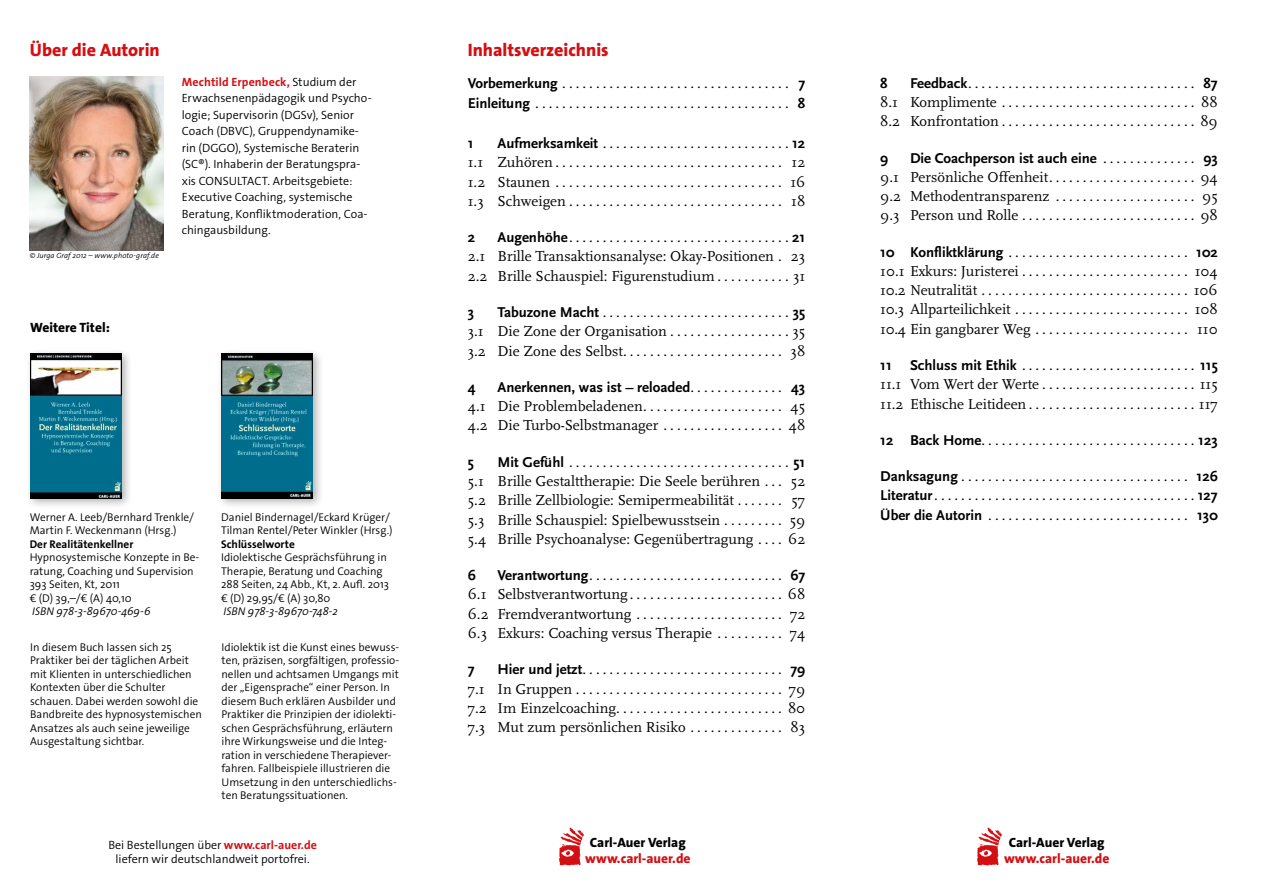
<style>
.page{position:relative;width:1263px;height:893px;background:#fff}
.page>*{position:absolute;margin:0;border:0;box-sizing:border-box;transform-origin:0 0}
.t1{font:800 18px "The Sans Os F";color:#d40f14}
.t2{font:15px/19.4px "Scala";color:#000;text-align:justify}
.t3{font:700 14.85px "Scala Sans";color:#000}
.t4{font:800 13.5px "The Sans Os F";color:#000}
.t5{font:800 13.5px "The Sans Os F";color:#d40f14}
.t6{font:300 12px/16.5px "The Sans Os F";color:#000}
.t7{font:300 11.25px/13.5px "The Sans Os F";color:#000}
.t8{font:italic 300 11.25px "The Sans Os F";color:#000}
.t9{font:700 11.25px "The Sans Os F";color:#000}
.t10{font:italic 300 7.5px "The Sans Os F";letter-spacing:.01em;color:#000}
.s1{font-weight:700;color:#d40f14}
.s2{font-family:"Scala Sans";font-weight:700;font-size:14.85px}
.s3{font-family:"Scala";font-weight:400;font-size:15px}
</style>
<div class="page">
<img style="left:30px;top:77px;width:133px;height:174px">
<img style="left:559px;top:827px;width:25px;height:39px">
<img style="left:977px;top:827px;width:25px;height:39px">
<div style="left:25px;top:348px;width:108px;height:162px;background:#000;opacity:.3"></div>
<img style="left:30px;top:353px;width:92px;height:146px">
<div style="left:216px;top:348px;width:108px;height:162px;background:#000;opacity:.3"></div>
<img style="left:221px;top:353px;width:92px;height:146px">
<p class="t1" style="left:30px;top:38px;width:132px">Über die Autorin</p>
<p class="t10" style="left:30px;top:250px;width:131px">© Jurga Graf 2012 – www.photo-graf.de</p>
<p class="t6" style="left:182px;top:74px;width:191px"><span class="s1">Mechtild Erpenbeck,</span> Studium der Erwachsenenpädagogik und Psycho&shy;logie; Supervisorin (DGSv), Senior Coach (DBVC), Gruppendynamike&shy;rin (DGGO), Systemische Beraterin (SC®). Inhaberin der Beratungspra&shy;xis CONSULTACT. Arbeitsgebiete:<br>Executive Coaching, systemische Beratung, Konfliktmoderation, Coa&shy;chingausbildung.</p>
<p class="t4" style="left:30px;top:319px;width:81px">Weitere Titel:</p>
<p class="t7" style="left:30px;top:510px;width:166px">Werner A. Leeb/Bernhard Trenkle/<br>Martin F. Weckenmann (Hrsg.)</p>
<p class="t9" style="left:30px;top:537px;width:105px">Der Realitätenkellner</p>
<p class="t7" style="left:30px;top:551px;width:171px">Hypnosystemische Konzepte in Be&shy;ratung, Coaching und Supervision<br>393 Seiten, Kt, 2011<br>€ (D) 39,–/€ (A) 40,10</p>
<p class="t8" style="left:32px;top:604px;width:120px">ISBN 978-3-89670-469-6</p>
<p class="t7" style="left:30px;top:640px;width:173px">In diesem Buch lassen sich 25<br>Praktiker bei der täglichen Arbeit mit Klienten in unterschiedlichen<br>Kontexten über die Schulter schauen. Dabei werden sowohl die<br>Bandbreite des hypnosystemischen<br>Ansatzes als auch seine jeweilige<br>Ausgestaltung sichtbar.</p>
<p class="t7" style="left:221px;top:510px;width:173px">Daniel Bindernagel/Eckard Krüger/<br>Tilman Rentel/Peter Winkler (Hrsg.)</p>
<p class="t9" style="left:221px;top:537px;width:75px">Schlüsselworte</p>
<p class="t7" style="left:221px;top:551px;width:169px">Idiolektische Gesprächsführung in<br>Therapie, Beratung und Coaching<br>288 Seiten, 24 Abb., Kt, 2. Aufl. 2013 € (D) 29,95/€ (A) 30,80</p>
<p class="t8" style="left:224px;top:604px;width:116px">ISBN 978-3-89670-748-2</p>
<p class="t7" style="left:221px;top:640px;width:179px">Idiolektik ist die Kunst eines bewuss&shy;ten, präzisen, sorgfältigen, professio&shy;nellen und achtsamen Umgangs mit der „Eigensprache“ einer Person. In diesem Buch erklären Ausbilder und Praktiker die Prinzipien der idiolekti&shy;schen Gesprächsführung, erläutern ihre Wirkungsweise und die Integ&shy;ration in verschiedene Therapiever&shy;fahren. Fallbeispiele illustrieren die Umsetzung in den unterschiedlichs&shy;ten Beratungssituationen.</p>
<p class="t1" style="left:468px;top:38px;width:142px">Inhaltsverzeichnis</p>
<p class="t2" style="left:468px;top:74px;width:339px"><span class="s2">Vorbemerkung</span>.................................. <span class="s2">7<br>Einleitung</span> ...................................... <span class="s2">8</span></p>
<p class="t3" style="left:468px;top:135px;width:7px">1</p>
<p class="t2" style="left:468px;top:134px;width:339px;text-indent:30px"><span class="s2">Aufmerksamkeit</span>............................<span class="s2">12<br></span>1.1 Zuhören.................................. 12<br>1.2 Staunen .................................. 16<br>1.3 Schweigen................................ 18</p>
<p class="t3" style="left:468px;top:229px;width:9px">2</p>
<p class="t2" style="left:468px;top:228px;width:339px;text-indent:30px"><span class="s2">Augenhöhe</span>.................................<span class="s2">21<br></span>2.1 Brille Transaktionsanalyse: Okay-Positionen . 23<br>2.2 Brille Schauspiel: Figurenstudium . . . . . . . . . . . 31</p>
<p class="t3" style="left:468px;top:304px;width:8px">3</p>
<p class="t2" style="left:468px;top:303px;width:339px;text-indent:30px"><span class="s2">TabuzoneMacht</span>............................<span class="s2">35<br></span>3.1 Die Zone der Organisation . . . . . . . . . . . . . . . . . . 35<br>3.2 Die Zone des Selbst........................ 38</p>
<p class="t3" style="left:468px;top:379px;width:9px">4</p>
<p class="t3" style="left:497px;top:379px;width:309px">Anerkennen, was ist – reloaded<span class="s3">. . . . . . . . . . . . . .</span> 43</p>
<p class="t2" style="left:468px;top:397px;width:339px">4.1 Die Problembeladenen..................... 45<br>4.2 Die Turbo-Selbstmanager . . . . . . . . . . . . . . . . . . 48</p>
<p class="t3" style="left:468px;top:454px;width:8px">5</p>
<p class="t2" style="left:468px;top:452px;width:339px;text-indent:30px"><span class="s2">MitGefühl</span> .................................<span class="s2">51<br></span>5.1 Brille Gestalttherapie: Die Seele berühren . . . 52<br>5.2 Brille Zellbiologie: Semipermeabilität . . . . . . . 57<br>5.3 Brille Schauspiel: Spielbewusstsein . . . . . . . . . 59<br>5.4 Brille Psychoanalyse: Gegenübertragung . . . . 62</p>
<p class="t3" style="left:468px;top:567px;width:10px">6</p>
<p class="t2" style="left:468px;top:566px;width:339px;text-indent:30px"><span class="s2">Verantwortung</span>............................. <span class="s2">67<br></span>6.1 Selbstverantwortung....................... 68<br>6.2 Fremdverantwortung ...................... 72<br>6.3 Exkurs: Coaching versus Therapie . . . . . . . . . . 74</p>
<p class="t3" style="left:468px;top:661px;width:8px">7</p>
<p class="t2" style="left:468px;top:660px;width:339px;text-indent:30px"><span class="s2">Hierundjetzt</span>.............................. <span class="s2">79<br></span>7.1 In Gruppen............................... 79<br>7.2 Im Einzelcoaching......................... 80<br>7.3 Mut zum persönlichen Risiko . . . . . . . . . . . . . . 83</p>
<p class="t6" style="left:108px;top:838px;width:210px;line-height:14.4px;text-align:center">Bei Bestellungen über <span class="s1">www.carl-auer.de </span>liefern wir deutschlandweit portofrei.</p>
<p class="t4" style="left:590px;top:834px;width:97px">Carl-Auer Verlag</p>
<p class="t5" style="left:585px;top:850px;width:107px">www.carl-auer.de</p>
<p class="t2" style="left:880px;top:73px;width:339px;text-indent:30px"><span class="s2">Feedback</span>.................................. <span class="s2">87<br></span>8.1 Komplimente ............................. 88<br>8.2 Konfrontation............................. 89</p>
<p class="t3" style="left:880px;top:150px;width:10px">9</p>
<p class="t3" style="left:910px;top:150px;width:309px">Die Coachperson ist auch eine <span class="s3">. . . . . . . . . . . . . .</span> 93</p>
<p class="t2" style="left:880px;top:168px;width:339px">9.1 Persönliche Offenheit...................... 94<br>9.2 Methodentransparenz ..................... 95<br>9.3 Person und Rolle.......................... 98</p>
<p class="t2" style="left:880px;top:242px;width:339px"><span class="s2">10 Konfliktklärung</span> ........................... <span class="s2">102<br></span>10.1 Exkurs: Juristerei......................... 104<br>10.2Neutralität............................... 106<br>10.3 Allparteilichkeit.......................... 108<br>10.4Ein gangbarer Weg ....................... 110</p>
<p class="t2" style="left:880px;top:356px;width:339px"><span class="s2">11 SchlussmitEthik</span> .......................... <span class="s2">115<br></span>11.1 Vom Wert der Werte....................... 115<br>11.2 Ethische Leitideen.........................117</p>
<p class="t2" style="left:880px;top:431px;width:339px"><span class="s2">12 BackHome</span>................................<span class="s2">123</span></p>
<p class="t2" style="left:880px;top:467px;width:339px"><span class="s2">Danksagung</span>.................................. <span class="s2">126<br>Literatur</span>.......................................<span class="s2">127<br>ÜberdieAutorin</span> .............................. <span class="s2">130</span></p>
<p class="t3" style="left:880px;top:75px;width:9px">8</p>
<p class="t4" style="left:1009px;top:834px;width:97px">Carl-Auer Verlag</p>
<p class="t5" style="left:1004px;top:850px;width:107px">www.carl-auer.de</p>
</div>
